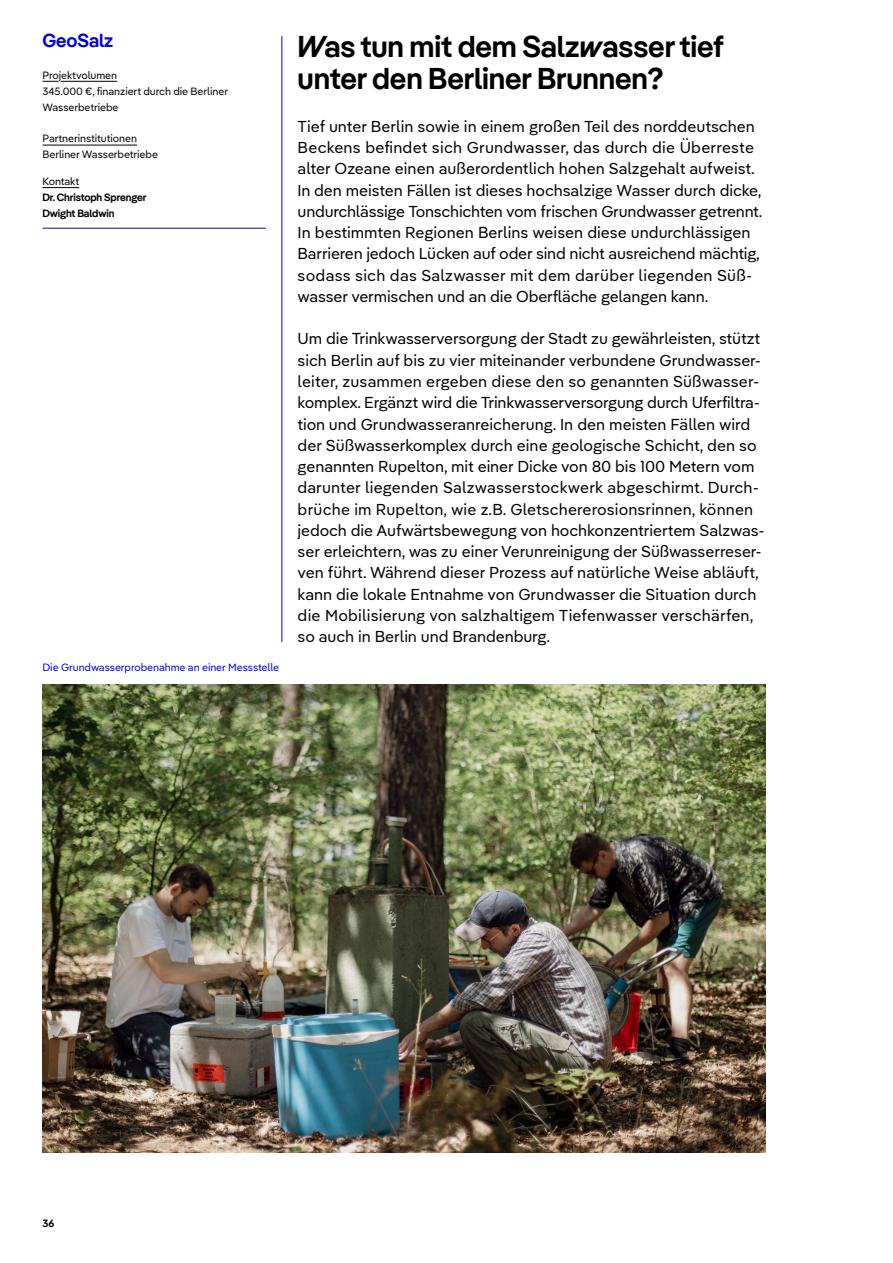
<style>
.page{position:relative;width:893px;height:1263px;background:#fff}
.page>*{position:absolute;margin:0;border:0;box-sizing:border-box;transform-origin:0 0}
._20___Pan___HEAD_Zweizeilig{font:600 30px/32px "Pangea";letter-spacing:-.005em;color:#000}
._12_5_-_Pan-Semi_-_NAME_Firma{font:600 18.75px "Pangea Original";letter-spacing:-.005em;color:#0003e2}
._10_5___Pan___TEXT{font:15.75px/21.3px "Pangea Text Original";letter-spacing:-.005em;color:#000}
._7_-Pan_-_INFO_1_Text{font:10.5px/15.9px "Pangea Text Original";letter-spacing:-.01em;color:#000}
._7_5_-_Pangea_-_BU{font:10.5px "Pangea Text Original";letter-spacing:-.01em;color:#0003e2}
._7_-Pan_-_INFO_1_Text-2{font:600 10.5px/15.9px "Pangea Original";letter-spacing:-.01em;color:#000}
.t1{font:600 10.5px "Pangea";color:#000}
.s1{color:#fff}
.s2{font-family:"Pangea Text Original";font-weight:400;color:#fff}
</style>
<div class="page">
<hr style="left:281px;top:36px;width:1px;height:606px;background:#0003e2">
<hr style="left:43px;top:81px;width:74px;height:1px;background:#000">
<hr style="left:43px;top:145px;width:94px;height:1px;background:#000">
<hr style="left:43px;top:187px;width:36px;height:1px;background:#000">
<hr style="left:43px;top:228px;width:223px;height:1px;background:#00109f">
<img style="left:43px;top:685px;width:722px;height:467px">
<p class="_12_5_-_Pan-Semi_-_NAME_Firma" style="left:43px;top:27px;width:72px">GeoSalz</p>
<p class="_7_-Pan_-_INFO_1_Text" style="left:43px;top:66px;width:187px"><span class="s1">Projektvolumen<br></span>345.000 €, finanziert durch die Berliner<br>Wasserbetriebe</p>
<p class="_7_-Pan_-_INFO_1_Text" style="left:43px;top:130px;width:117px"><span class="s1">Partnerinstitutionen<br></span>Berliner Wasserbetriebe</p>
<p class="_7_-Pan_-_INFO_1_Text-2" style="left:43px;top:173px;width:106px"><span class="s2">Kontakt<br></span>Dr. Christoph Sprenger<br>Dwight Baldwin</p>
<p class="_7_5_-_Pangea_-_BU" style="left:43px;top:660px;width:238px">Die Grundwasserprobenahme an einer Messstelle</p>
<p class="_20___Pan___HEAD_Zweizeilig" style="left:298px;top:29px;width:428px">Was tun mit dem Salzwasser tief unter den Berliner Brunnen?</p>
<p class="_10_5___Pan___TEXT" style="left:298px;top:114px;width:466px">Tief unter Berlin sowie in einem großen Teil des norddeutschen Beckens befindet sich Grundwasser, das durch die Überreste alter Ozeane einen außerordentlich hohen Salzgehalt aufweist.<br>In den meisten Fällen ist dieses hochsalzige Wasser durch dicke, undurchlässige Tonschichten vom frischen Grundwasser getrennt.<br>In bestimmten Regionen Berlins weisen diese undurchlässigen Barrieren jedoch Lücken auf oder sind nicht ausreichend mächtig, sodass sich das Salzwasser mit dem darüber liegenden Süß-- wasser vermischen und an die Oberfläche gelangen kann.</p>
<p class="_10_5___Pan___TEXT" style="left:298px;top:327px;width:469px">Um die Trinkwasserversorgung der Stadt zu gewährleisten, stützt sich Berlin auf bis zu vier miteinander verbundene Grundwasser&shy;leiter, zusammen ergeben diese den so genannten Süßwasser&shy;komplex. Ergänzt wird die Trinkwasserversorgung durch Uferfiltra&shy;tion und Grundwasseranreicherung. In den meisten Fällen wird der Süßwasserkomplex durch eine geologische Schicht, den so genannten Rupelton, mit einer Dicke von 80 bis 100 Metern vom darunter liegenden Salzwasserstockwerk abgeschirmt. Durch&shy;brüche im Rupelton, wie z.B. Gletschererosionsrinnen, können jedoch die Aufwärtsbewegung von hochkonzentriertem Salzwas&shy;ser erleichtern, was zu einer Verunreinigung der Süßwasserreser&shy;ven führt. Während dieser Prozess auf natürliche Weise abläuft, kann die lokale Entnahme von Grundwasser die Situation durch die Mobilisierung von salzhaltigem Tiefenwasser verschärfen, so auch in Berlin und Brandenburg.</p>
<p class="t1" style="left:43px;top:1215px;width:13px">36</p>
</div>
